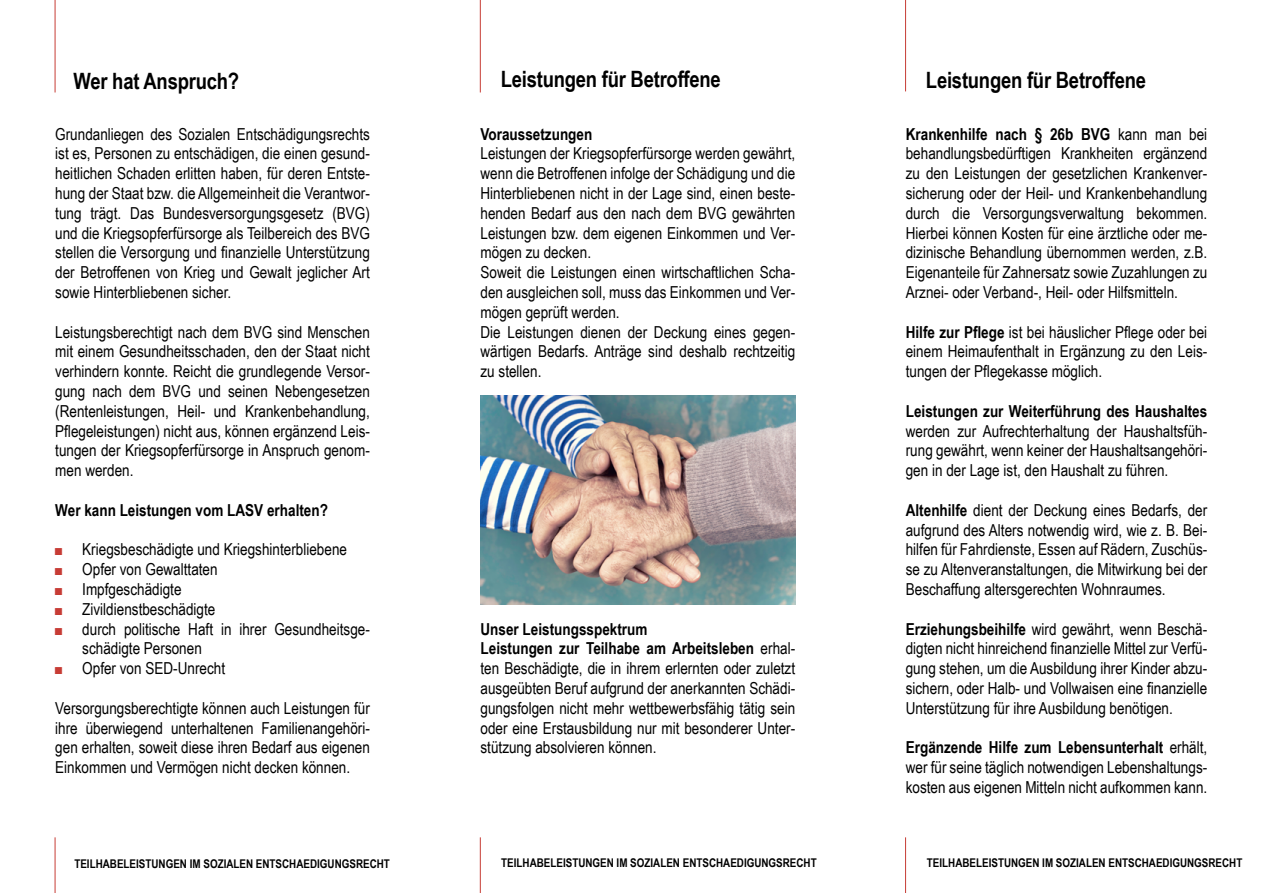
<style>
.page{position:relative;width:1263px;height:893px;background:#fff}
.page>*{position:absolute;margin:0;border:0;box-sizing:border-box;transform-origin:0 0}
.Überschrift_3-15-fet{font:700 22.5px "Arial Narrow";letter-spacing:-.01em;color:#000}
.Fließtext-11-Blocksa{font:16.5px/19.8px "Arial Narrow";color:#000;text-align:justify}
.Fließtext-11-Aufzähl{font:16.5px/19.8px "Arial Narrow";color:#000}
.Fließtext-11-linksbü{font:700 16.5px "Arial Narrow";color:#000}
.Überschrift_4-Fußtit{font:700 12px "Arial Narrow";color:#000}
.s1{font-size:15px;color:#c73c35}
.s2{font-weight:700}
</style>
<div class="page">
<hr style="left:55px;top:0;width:1px;height:92px;background:#c73c35">
<hr style="left:480px;top:0;width:1px;height:92px;background:#c73c35">
<hr style="left:905px;top:0;width:1px;height:91px;background:#c73c35">
<hr style="left:55px;top:837px;width:1px;height:56px;background:#c73c35">
<hr style="left:480px;top:837px;width:1px;height:56px;background:#c73c35">
<hr style="left:905px;top:837px;width:1px;height:56px;background:#c73c35">
<img style="left:480px;top:395px;width:315px;height:210px">
<h3 class="Überschrift_3-15-fet" style="left:74px;top:64px;width:167px">Wer hat Anspruch?</h3>
<h3 class="Überschrift_3-15-fet" style="left:501px;top:62px;width:222px">Leistungen für Betroffene</h3>
<h3 class="Überschrift_3-15-fet" style="left:926px;top:63px;width:222px">Leistungen für Betroffene</h3>
<p class="Fließtext-11-Blocksa" style="left:55px;top:123px;width:316px">Grundanliegen des Sozialen Entschädigungsrechts ist es, Personen zu entschädigen, die einen gesund&shy;heitlichen Schaden erlitten haben, für deren Entste&shy;hung der Staat bzw. die Allgemeinheit die Verantwor&shy;tung trägt. Das Bundesversorgungsgesetz (BVG) und die Kriegsopferfürsorge als Teilbereich des BVG stellen die Versorgung und finanzielle Unterstützung der Betroffenen von Krieg und Gewalt jeglicher Art sowie Hinterbliebenen sicher.</p>
<p class="Fließtext-11-Blocksa" style="left:55px;top:321px;width:316px">Leistungsberechtigt nach dem BVG sind Menschen mit einem Gesundheitsschaden, den der Staat nicht verhindern konnte. Reicht die grundlegende Versor&shy;gung nach dem BVG und seinen Nebengesetzen (Rentenleistungen, Heil- und Krankenbehandlung, Pflegeleistungen) nicht aus, können ergänzend Leis&shy;tungen der Kriegsopferfürsorge in Anspruch genom&shy;men werden.</p>
<p class="Fließtext-11-linksbü" style="left:55px;top:497px;width:274px">Wer kann Leistungen vom LASV erhalten?</p>
<p class="Fließtext-11-Aufzähl" style="left:55px;top:539px;width:293px"><span class="s1">■</span> Kriegsbeschädigte und Kriegshinterbliebene</p>
<p class="Fließtext-11-Aufzähl" style="left:55px;top:559px;width:164px"><span class="s1">■</span> Opfer von Gewalttaten</p>
<p class="Fließtext-11-Aufzähl" style="left:55px;top:579px;width:128px"><span class="s1">■</span> Impfgeschädigte</p>
<p class="Fließtext-11-Aufzähl" style="left:55px;top:598px;width:162px"><span class="s1">■</span> Zivildienstbeschädigte</p>
<p class="Fließtext-11-Aufzähl" style="left:82px;top:618px;width:289px;text-indent:-27px"><span class="s1">■</span> durch politische Haft in ihrer Gesundheitsge&shy;schädigte Personen</p>
<p class="Fließtext-11-Aufzähl" style="left:55px;top:658px;width:171px"><span class="s1">■</span> Opfer von SED-Unrecht</p>
<p class="Fließtext-11-Blocksa" style="left:55px;top:697px;width:316px">Versorgungsberechtigte können auch Leistungen für ihre überwiegend unterhaltenen Familienangehöri&shy;gen erhalten, soweit diese ihren Bedarf aus eigenen Einkommen und Vermögen nicht decken können.</p>
<p class="Fließtext-11-linksbü" style="left:480px;top:121px;width:113px">Voraussetzungen</p>
<p class="Fließtext-11-Blocksa" style="left:480px;top:143px;width:316px">Leistungen der Kriegsopferfürsorge werden gewährt, wenn die Betroffenen infolge der Schädigung und die Hinterbliebenen nicht in der Lage sind, einen beste&shy;henden Bedarf aus den nach dem BVG gewährten Leistungen bzw. dem eigenen Einkommen und Ver&shy;mögen zu decken.</p>
<p class="Fließtext-11-Blocksa" style="left:480px;top:262px;width:316px">Soweit die Leistungen einen wirtschaftlichen Scha&shy;den ausgleichen soll, muss das Einkommen und Ver&shy;mögen geprüft werden.</p>
<p class="Fließtext-11-Blocksa" style="left:480px;top:321px;width:316px">Die Leistungen dienen der Deckung eines gegen&shy;wärtigen Bedarfs. Anträge sind deshalb rechtzeitig zu stellen.</p>
<p class="Fließtext-11-linksbü" style="left:480px;top:616px;width:168px">Unser Leistungsspektrum</p>
<p class="Fließtext-11-Blocksa" style="left:480px;top:638px;width:316px"><span class="s2">Leistungen zur Teilhabe am Arbeitsleben</span> erhal&shy;ten Beschädigte, die in ihrem erlernten oder zuletzt ausgeübten Beruf aufgrund der anerkannten Schädi&shy;gungsfolgen nicht mehr wettbewerbsfähig tätig sein oder eine Erstausbildung nur mit besonderer Unter&shy;stützung absolvieren können.</p>
<p class="Fließtext-11-Blocksa" style="left:906px;top:123px;width:303px"><span class="s2">Krankenhilfe nach § 26b BVG</span> kann man bei behandlungsbedürftigen Krankheiten ergänzend zu den Leistungen der gesetzlichen Krankenver&shy;sicherung oder der Heil- und Krankenbehandlung durch die Versorgungsverwaltung bekommen.<br>Hierbei können Kosten für eine ärztliche oder me&shy;dizinische Behandlung übernommen werden, z.B.<br>Eigenanteile für Zahnersatz sowie Zuzahlungen zu Arznei- oder Verband-, Heil- oder Hilfsmitteln.</p>
<p class="Fließtext-11-Blocksa" style="left:906px;top:321px;width:303px"><span class="s2">Hilfe zur Pflege</span> ist bei häuslicher Pflege oder bei einem Heimaufenthalt in Ergänzung zu den Leis&shy;tungen der Pflegekasse möglich.</p>
<p class="Fließtext-11-Blocksa" style="left:906px;top:400px;width:303px"><span class="s2">Leistungen zur Weiterführung des Haushaltes </span>werden zur Aufrechterhaltung der Haushaltsfüh&shy;rung gewährt, wenn keiner der Haushaltsangehöri&shy;gen in der Lage ist, den Haushalt zu führen.</p>
<p class="Fließtext-11-Blocksa" style="left:906px;top:499px;width:303px"><span class="s2">Altenhilfe</span> dient der Deckung eines Bedarfs, der aufgrund des Alters notwendig wird, wie z. B. Bei&shy;hilfen für Fahrdienste, Essen auf Rädern, Zuschüs&shy;se zu Altenveranstaltungen, die Mitwirkung bei der Beschaffung altersgerechten Wohnraumes.</p>
<p class="Fließtext-11-Blocksa" style="left:906px;top:618px;width:303px"><span class="s2">Erziehungsbeihilfe</span> wird gewährt, wenn Beschä&shy;digten nicht hinreichend finanzielle Mittel zur Verfü&shy;gung stehen, um die Ausbildung ihrer Kinder abzu&shy;sichern, oder Halb- und Vollwaisen eine finanzielle Unterstützung für ihre Ausbildung benötigen.</p>
<p class="Fließtext-11-Blocksa" style="left:906px;top:737px;width:303px"><span class="s2">Ergänzende Hilfe zum Lebensunterhalt</span> erhält, wer für seine täglich notwendigen Lebenshaltungs&shy;kosten aus eigenen Mitteln nicht aufkommen kann.</p>
<h4 class="Überschrift_4-Fußtit" style="left:74px;top:855px;width:317px">TEILHABELEISTUNGEN IM SOZIALEN ENTSCHAEDIGUNGSRECHT</h4>
<h4 class="Überschrift_4-Fußtit" style="left:501px;top:854px;width:317px">TEILHABELEISTUNGEN IM SOZIALEN ENTSCHAEDIGUNGSRECHT</h4>
<h4 class="Überschrift_4-Fußtit" style="left:927px;top:854px;width:317px">TEILHABELEISTUNGEN IM SOZIALEN ENTSCHAEDIGUNGSRECHT</h4>
</div>
